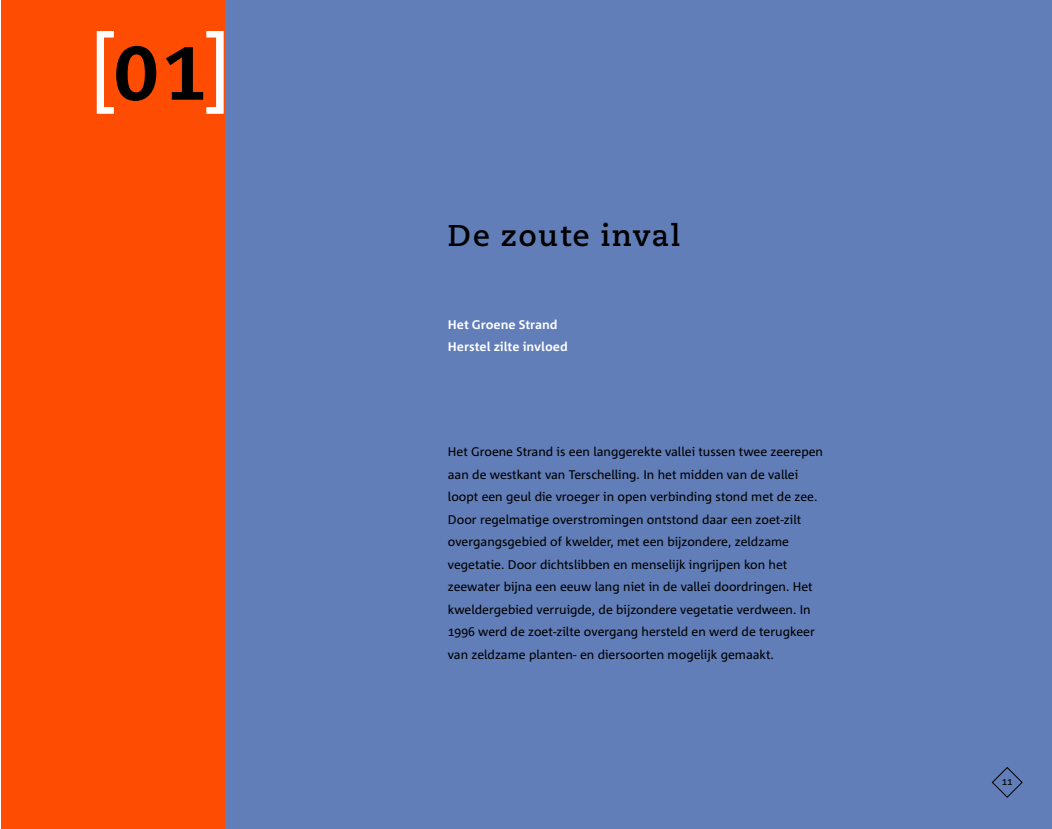
<style>
.page{position:relative;width:1052px;height:829px;background:#fff}
.page>*{position:absolute;margin:0;border:0;box-sizing:border-box;transform-origin:0 0}
.t1{font:800 75px "Caecilia";color:#000}
.t2{font:700 30px "Caecilia";letter-spacing:.06em;color:#000}
.t3{font:12.5px/22.5px "Agrofont Normaal";color:#000}
.t4{font:12.5px/22.5px "Agrofont Vet";color:#fff}
.t5{font:10px "Agrofont Normaal";color:#000}
</style>
<div class="page">
<div style="left:224px;top:0;width:827px;height:829px;background:#617eb9"></div>
<div style="left:1px;top:0;width:223px;height:829px;background:#ff4c03"></div>
<svg style="left:991px;top:767px;width:31px;height:30px"></svg>
<svg style="left:97px;top:32px;width:17px;height:82px"></svg>
<svg style="left:206px;top:32px;width:17px;height:82px"></svg>
<h1 class="t1" style="left:114px;top:42px;width:95px">01</h1>
<h2 class="t2" style="left:448px;top:223px;width:234px">De zoute inval</h2>
<p class="t4" style="left:448px;top:314px;width:121px">Het Groene Strand<br>Herstel zilte invloed</p>
<p class="t3" style="left:448px;top:442px;width:376px">Het Groene Strand is een langgerekte vallei tussen twee zeerepen aan de westkant van Terschelling. In het midden van de vallei loopt een geul die vroeger in open verbinding stond met de zee.<br>Door regelmatige overstromingen ontstond daar een zoet-zilt overgangsgebied of kwelder, met een bijzondere, zeldzame vegetatie. Door dichtslibben en menselijk ingrijpen kon het zeewater bijna een eeuw lang niet in de vallei doordringen. Het kweldergebied verruigde, de bijzondere vegetatie verdween. In 1996 werd de zoet-zilte overgang hersteld en werd de terugkeer van zeldzame planten- en diersoorten mogelijk gemaakt.</p>
<p class="t5" style="left:1001px;top:778px;width:12px">11</p>
</div>
